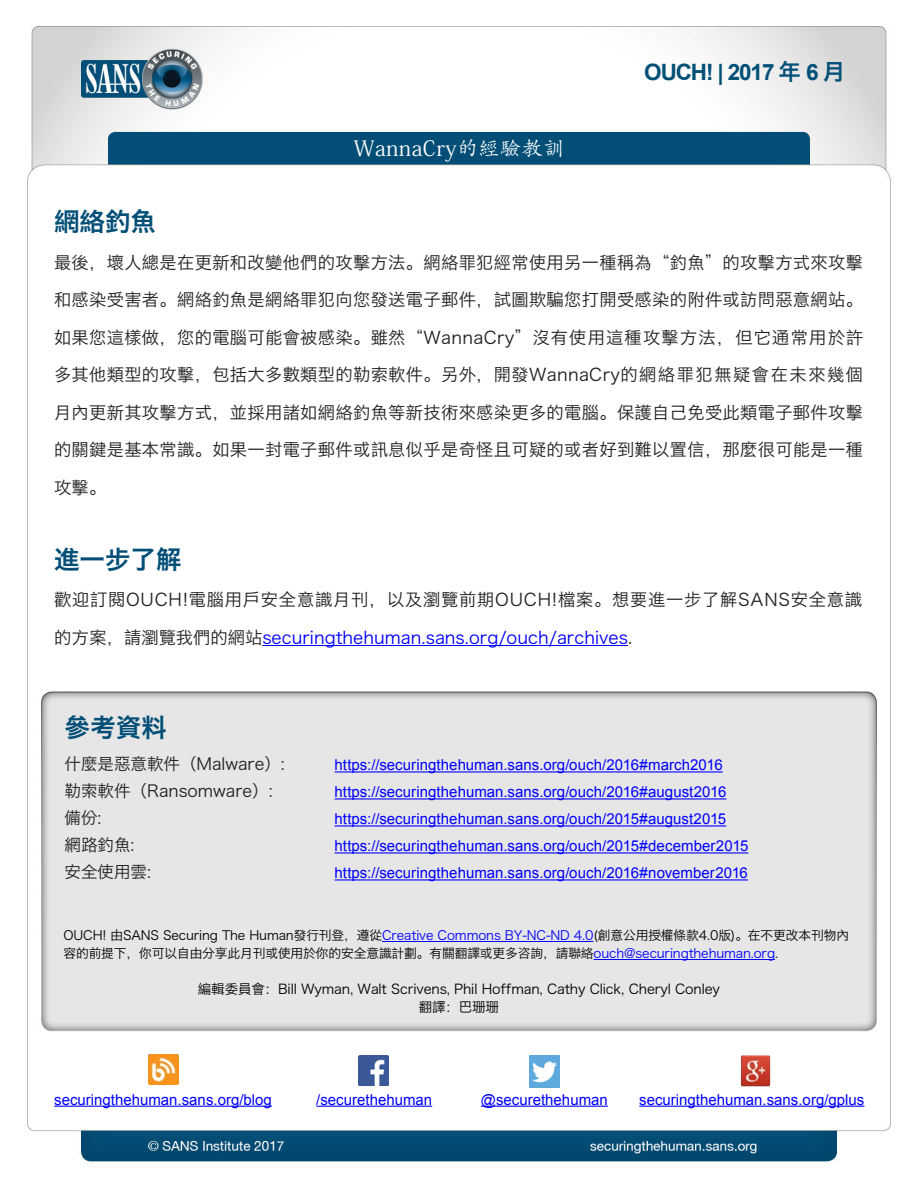
<style>
.page{position:relative;width:918px;height:1188px;background:#fff}
.page>*{position:absolute;margin:0;border:0;box-sizing:border-box;transform-origin:0 0}
.MainText{font:25.5px "Hiragino Sans GB W6";color:#024e77}
.t1{font:700 22.5px "Arial";letter-spacing:-.05em;color:#004f77}
.t2{font:21px "Adobe Kaiti Std";letter-spacing:.025em;color:#fff}
.MainText-2{font:17.25px/37.5px "Hiragino Sans GB W3";letter-spacing:.02em;color:#231f20;text-align:justify}
.MainText-3{font:17.25px/37.5px "Hiragino Sans GB W3";letter-spacing:.04em;color:#231f20}
.t3{font:16.5px "Hira Kaku Pro W3";color:#231f20}
.t4{font:15px "Arial";color:#00f}
.t5{font:13.5px "Hiragino Sans GB W3";letter-spacing:-.01em;color:#000}
.t6{font:12.75px/18px "Hiragino Sans GB W3";letter-spacing:-.01em;color:#000}
.s1{font-family:"Hiragino Sans GB W6";font-weight:400}
.s2{color:#00f}
</style>
<div class="page">
<img style="left:27px;top:26px;width:864px;height:1136px">
<hr style="left:262px;top:645px;width:366px;height:1px;background:#00f">
<hr style="left:382px;top:941px;width:211px;height:1px;background:#00f">
<hr style="left:594px;top:959px;width:181px;height:1px;background:#00f">
<hr style="left:335px;top:771px;width:388px;height:2px;background:#00f">
<hr style="left:335px;top:798px;width:391px;height:2px;background:#00f">
<hr style="left:335px;top:825px;width:391px;height:2px;background:#00f">
<hr style="left:335px;top:852px;width:413px;height:2px;background:#00f">
<hr style="left:335px;top:879px;width:413px;height:2px;background:#00f">
<img style="left:148px;top:1054px;width:30px;height:30px">
<hr style="left:54px;top:1106px;width:218px;height:1px;background:#00f">
<img style="left:359px;top:1055px;width:30px;height:30px">
<hr style="left:316px;top:1106px;width:116px;height:1px;background:#00f">
<img style="left:530px;top:1055px;width:30px;height:32px">
<hr style="left:481px;top:1106px;width:127px;height:1px;background:#00f">
<img style="left:741px;top:1054px;width:30px;height:32px">
<hr style="left:639px;top:1106px;width:225px;height:1px;background:#00f">
<h3 class="t2" style="left:354px;top:136px;width:212px">WannaCry的經驗教訓</h3>
<h2 class="t1" style="left:644px;top:58px;width:202px">OUCH! | 2017 <span class="s1">年 月</span>6</h2>
<p class="MainText" style="left:54px;top:205px;width:103px">網絡釣魚</p>
<p class="MainText-2" style="left:54px;top:243px;width:811px">最後，壞人總是在更新和改變他們的攻擊方法。網絡罪犯經常使用另一種稱為“釣魚”的攻擊方式來攻擊和感染受害者。網絡釣魚是網絡罪犯向您發送電子郵件，試圖欺騙您打開受感染的附件或訪問惡意網站。如果您這樣做，您的電腦可能會被感染。雖然“WannaCry”沒有使用這種攻擊方法，但它通常用於許多其他類型的攻擊，包括大多數類型的勒索軟件。另外，開發WannaCry的網絡罪犯無疑會在未來幾個月內更新其攻擊方式，並採用諸如網絡釣魚等新技術來感染更多的電腦。保護自己免受此類電子郵件攻擊的關鍵是基本常識。如果一封電子郵件或訊息似乎是奇怪且可疑的或者好到難以置信，那麼很可能是一種攻擊。</p>
<p class="MainText" style="left:54px;top:542px;width:129px">進一步了解</p>
<p class="MainText-3" style="left:54px;top:581px;width:810px">歡迎訂閱OUCH!電腦用戶安全意識月刊，以及瀏覽前期OUCH!檔案。想要進一步了解SANS安全意識的方案，請瀏覽我們的網站<span class="s2">securingthehuman.sans.org/ouch/archives</span>.</p>
<p class="MainText" style="left:65px;top:711px;width:104px">參考資料</p>
<p class="t3" style="left:65px;top:749px;width:222px">什麼是惡意軟件（Malware）:</p>
<p class="t4" style="left:335px;top:755px;width:390px">https://securingthehuman.sans.org/ouch/2016#march2016</p>
<p class="t3" style="left:65px;top:776px;width:210px">勒索軟件（Ransomware）:</p>
<p class="t4" style="left:335px;top:782px;width:393px">https://securingthehuman.sans.org/ouch/2016#august2016</p>
<p class="t3" style="left:65px;top:803px;width:38px">備份:</p>
<p class="t4" style="left:335px;top:809px;width:393px">https://securingthehuman.sans.org/ouch/2015#august2015</p>
<p class="t3" style="left:65px;top:830px;width:71px">網路釣魚:</p>
<p class="t4" style="left:335px;top:836px;width:415px">https://securingthehuman.sans.org/ouch/2015#december2015</p>
<p class="t3" style="left:65px;top:857px;width:88px">安全使用雲:</p>
<p class="t4" style="left:335px;top:863px;width:415px">https://securingthehuman.sans.org/ouch/2016#november2016</p>
<p class="t6" style="left:63px;top:926px;width:787px">OUCH! 由SANS Securing The Human發行刊登，遵從<span class="s2">Creative Commons BY-NC-ND 4.0</span>(創意公用授權條款4.0版)。在不更改本刊物內容的前提下，你可以自由分享此月刊或使用於你的安全意識計劃。有關翻譯或更多咨詢，請聯絡<span class="s2">ouch@securingthehuman.org</span>.</p>
<p class="t5" style="left:198px;top:981px;width:524px">編輯委員會：Bill Wyman, Walt Scrivens, Phil Hoffman, Cathy Click, Cheryl Conley</p>
<p class="t5" style="left:419px;top:999px;width:82px">翻譯：巴珊珊</p>
<p class="t4" style="left:54px;top:1090px;width:219px">securingthehuman.sans.org/blog</p>
<p class="t4" style="left:316px;top:1090px;width:117px">/securethehuman</p>
<p class="t4" style="left:481px;top:1090px;width:128px">@securethehuman</p>
<p class="t4" style="left:639px;top:1090px;width:227px">securingthehuman.sans.org/gplus</p>
</div>
